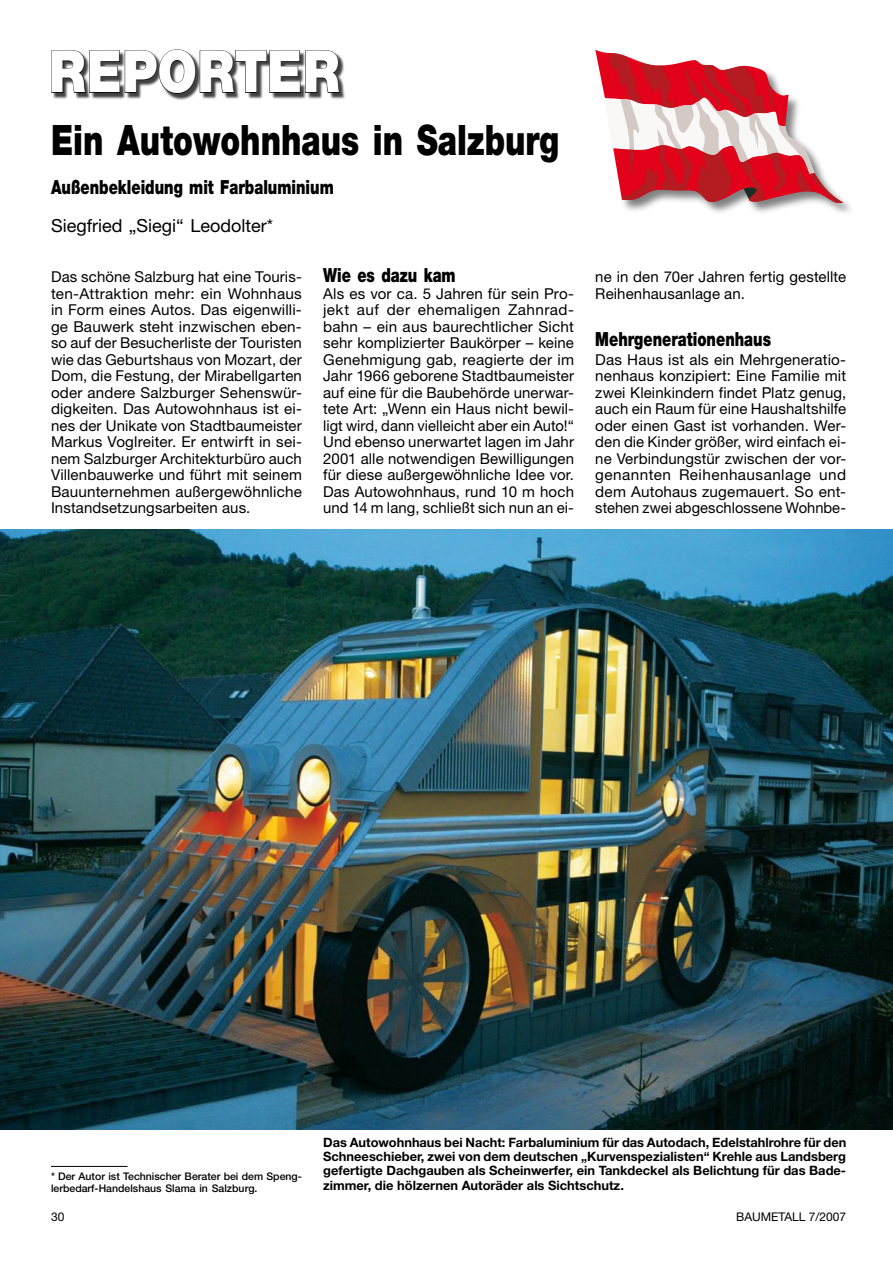
<style>
.page{position:relative;width:893px;height:1263px;background:#fff}
.page>*{position:absolute;margin:0;border:0;box-sizing:border-box;transform-origin:0 0}
.t1{font:900 58.05px "Helvetica Neue LT Std";letter-spacing:.005em;color:#fff;scale:.86 1}
.t2{font:900 42px "Helvetica Neue LT Std";color:#000;scale:.75 1}
.t3{font:900 19.5px "Helvetica Neue LT Std";color:#000;scale:.75 1}
.t4{font:18px "Helvetica Neue LT Std";color:#000}
.t5{font:15px/16.5px "Helvetica Neue LT Std";letter-spacing:.005em;color:#000;text-align:justify}
.t6{font:700 12.9px/14.2px "Helvetica Neue LT Std";color:#000;text-align:justify}
.t7{font:12px "Helvetica Neue LT Std";color:#000}
.t8{font:500 10.5px/12px "Helvetica Neue LT Std";color:#000}
</style>
<div class="page">
<div style="left:52px;top:50px;width:295px;height:51px;background:#000;opacity:.75"></div>
<svg style="left:51px;top:49px;width:289px;height:45px"></svg>
<img style="left:0;top:530px;width:893px;height:599px">
<div style="left:594px;top:49px;width:262px;height:169px;background:#000;opacity:.5"></div>
<svg style="left:595px;top:50px;width:248px;height:153px"></svg>
<hr style="left:51px;top:1166px;width:77px;height:1px;background:#000">
<h1 class="t1" style="left:49px;top:37px;width:340px">REPORTER</h1>
<h2 class="t2" style="left:51px;top:115px;width:679px">Ein Autowohnhaus in Salzburg</h2>
<h3 class="t3" style="left:51px;top:176px;width:378px">Außenbekleidung mit Farbaluminium</h3>
<p class="t4" style="left:51px;top:215px;width:223px">Siegfried „Siegi“ Leodolter*</p>
<p class="t5" style="left:51px;top:268px;width:252px">Das schöne Salzburg hat eine Touris&shy;ten-Attraktion mehr: ein Wohnhaus in Form eines Autos. Das eigenwilli&shy;ge Bauwerk steht inzwischen eben&shy;so auf der Besucherliste der Touristen wie das Geburtshaus von Mozart, der Dom, die Festung, der Mirabellgarten oder andere Salzburger Sehenswür&shy;digkeiten. Das Autowohnhaus ist ei&shy;nes der Unikate von Stadtbaumeister Markus Voglreiter. Er entwirft in sei&shy;nem Salzburger Architekturbüro auch Villenbauwerke und führt mit seinem Bauunternehmen außergewöhnliche Instandsetzungsarbeiten aus.</p>
<h3 class="t3" style="left:323px;top:263px;width:178px">Wie es dazu kam</h3>
<p class="t5" style="left:323px;top:285px;width:252px">Als es vor ca. 5 Jahren für sein Pro&shy;jekt auf der ehemaligen Zahnrad&shy;bahn – ein aus baurechtlicher Sicht sehr komplizierter Baukörper – keine Genehmigung gab, reagierte der im Jahr 1966 geborene Stadtbaumeister auf eine für die Baubehörde unerwar&shy;tete Art: „Wenn ein Haus nicht bewil&shy;ligt wird, dann vielleicht aber ein Auto!“ Und ebenso unerwartet lagen im Jahr 2001 alle notwendigen Bewilligungen für diese außergewöhnliche Idee vor.<br>Das Autowohnhaus, rund 10 m hoch und 14 m lang, schließt sich nun an ei-</p>
<p class="t5" style="left:595px;top:268px;width:252px">ne in den 70er Jahren fertig gestellte<br>Reihenhausanlage an.</p>
<h3 class="t3" style="left:595px;top:327px;width:236px">Mehrgenerationenhaus</h3>
<p class="t5" style="left:595px;top:351px;width:252px">Das Haus ist als ein Mehrgeneratio&shy;nenhaus konzipiert: Eine Familie mit zwei Kleinkindern findet Platz genug, auch ein Raum für eine Haushaltshilfe oder einen Gast ist vorhanden. Wer&shy;den die Kinder größer, wird einfach ei&shy;ne Verbindungstür zwischen der vor&shy;genannten Reihenhausanlage und dem Autohaus zugemauert. So ent&shy;stehen zwei abgeschlossene Wohnbe-</p>
<p class="t8" style="left:51px;top:1170px;width:252px">* Der Autor ist Technischer Berater bei dem Speng&shy;lerbedarf-Handelshaus Slama in Salzburg.</p>
<p class="t6" style="left:323px;top:1135px;width:525px">Das Autowohnhaus bei Nacht: Farbaluminium für das Autodach, Edelstahlrohre für den Schneeschieber, zwei von dem deutschen „Kurvenspezialisten“ Krehle aus Landsberg gefertigte Dachgauben als Scheinwerfer, ein Tankdeckel als Belichtung für das Bade&shy;zimmer, die hölzernen Autoräder als Sichtschutz.</p>
<p class="t7" style="left:51px;top:1210px;width:15px">30</p>
<p class="t7" style="left:736px;top:1210px;width:112px">BAUMETALL 7/2007</p>
</div>
